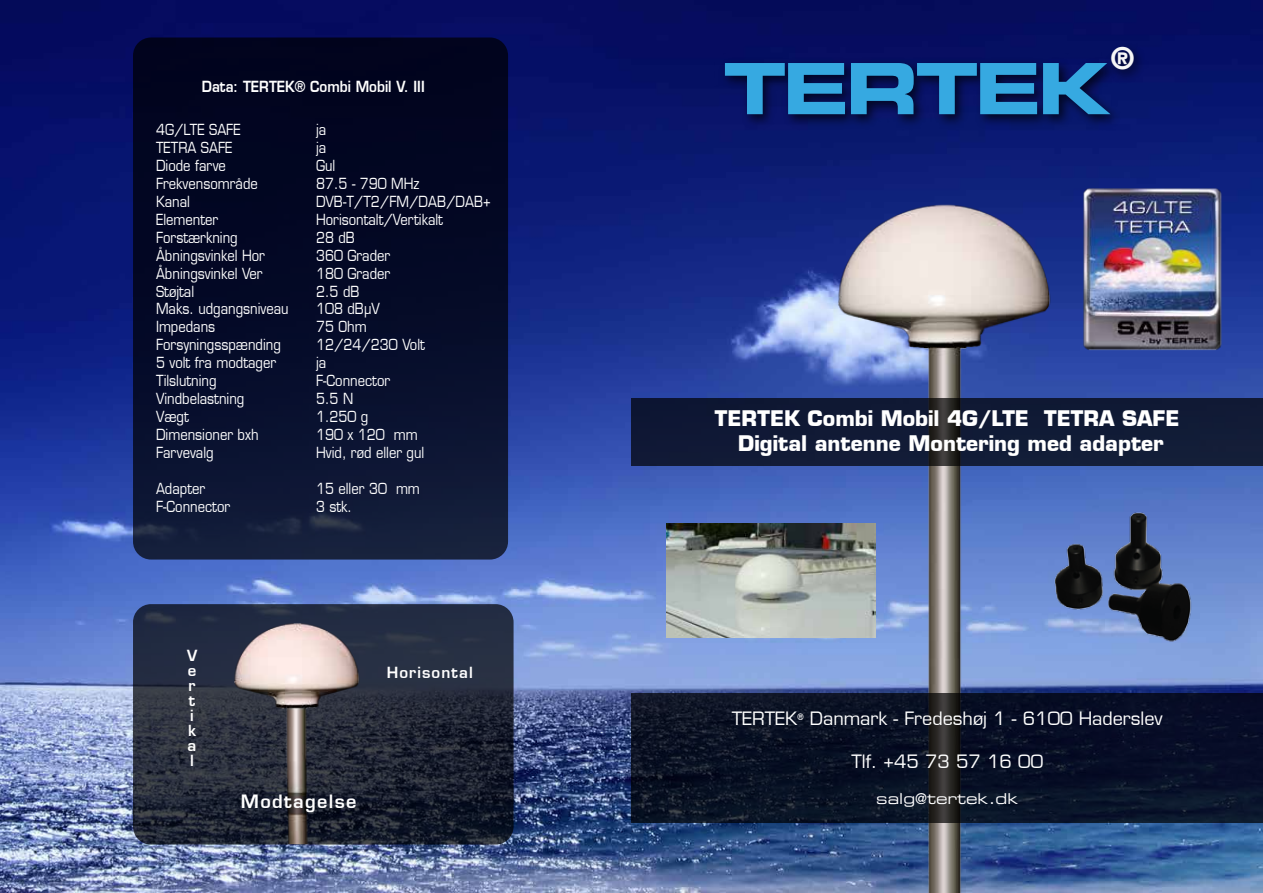
<style>
.page{position:relative;width:1263px;height:893px;background:#fff}
.page>*{position:absolute;margin:0;border:0;box-sizing:border-box;transform-origin:0 0}
.t1{font:70.65px "Eurostile Bold Extended Two";letter-spacing:-.05em;color:#36a9e1}
.t2{font:30.3px "Eurostile Bold Extended Two";color:#f6f6f6}
.t3{font:700 21px/25.2px "Eurostile LT";color:#fff;text-align:center}
.t4{font:18px "Eurostile LT";color:#fff}
.t5{font:600 18px "Eurostile LT";letter-spacing:.075em;color:#fff}
.t6{font:15px "Eurostile LT";color:#fff;scale:.87 1}
.t7{font:600 15px "Eurostile LT";color:#fff;scale:.9 1}
.t8{font:15px "Eurostile Extended Two";color:#fff}
.t9{font:600 15px "Eurostile LT";letter-spacing:.075em;color:#fff}
.t10{font:600 15px/15px "Eurostile LT";color:#fff}
</style>
<div class="page">
<img style="left:0;top:0;width:1263px;height:893px">
<div style="left:133px;top:38px;width:375px;height:522px;background:linear-gradient(to bottom,#000019,#111b39);border-radius:18px"></div>
<img style="left:808px;top:174px;width:279px;height:719px">
<div style="left:631px;top:399px;width:632px;height:67px;background:#111a36"></div>
<svg style="left:631px;top:694px;width:632px;height:129px;background:#0b1225"></svg>
<svg style="left:133px;top:604px;width:380px;height:241px;background:#222939"></svg>
<img style="left:217px;top:606px;width:164px;height:237px">
<img style="left:666px;top:524px;width:209px;height:114px">
<img style="left:991px;top:490px;width:272px;height:181px">
<img style="left:715px;top:45px;width:413px;height:108px">
<img style="left:1102px;top:35px;width:50px;height:61px">
<img style="left:1079px;top:185px;width:147px;height:167px">
<p class="t7" style="left:202px;top:77px;width:249px">Data: TERTEK® Combi Mobil V. III</p>
<p class="t6" style="left:156px;top:121px;width:99px">4G/LTE SAFE</p>
<p class="t6" style="left:316px;top:121px;width:13px">ja</p>
<p class="t6" style="left:156px;top:139px;width:89px">TETRA SAFE</p>
<p class="t6" style="left:316px;top:139px;width:13px">ja</p>
<p class="t6" style="left:156px;top:157px;width:82px">Diode farve</p>
<p class="t6" style="left:316px;top:157px;width:24px">Gul</p>
<p class="t6" style="left:156px;top:174px;width:118px">Frekvensområde</p>
<p class="t6" style="left:316px;top:174px;width:120px">87.5 - 790 MHz</p>
<p class="t6" style="left:156px;top:192px;width:41px">Kanal</p>
<p class="t6" style="left:316px;top:192px;width:202px">DVB-T/T2/FM/DAB/DAB+</p>
<p class="t6" style="left:156px;top:210px;width:73px">Elementer</p>
<p class="t6" style="left:316px;top:210px;width:147px">Horisontalt/Vertikalt</p>
<p class="t6" style="left:156px;top:228px;width:95px">Forstærkning</p>
<p class="t6" style="left:316px;top:228px;width:46px">28 dB</p>
<p class="t6" style="left:156px;top:246px;width:127px">Åbningsvinkel Hor</p>
<p class="t6" style="left:316px;top:246px;width:87px">360 Grader</p>
<p class="t6" style="left:156px;top:264px;width:124px">Åbningsvinkel Ver</p>
<p class="t6" style="left:316px;top:264px;width:87px">180 Grader</p>
<p class="t6" style="left:156px;top:282px;width:45px">Støjtal</p>
<p class="t6" style="left:316px;top:282px;width:51px">2.5 dB</p>
<p class="t6" style="left:156px;top:300px;width:154px">Maks. udgangsniveau</p>
<p class="t6" style="left:316px;top:300px;width:75px">108 dBµV</p>
<p class="t6" style="left:156px;top:318px;width:70px">Impedans</p>
<p class="t6" style="left:316px;top:318px;width:60px">75 Ohm</p>
<p class="t6" style="left:156px;top:336px;width:145px">Forsyningsspænding</p>
<p class="t6" style="left:316px;top:336px;width:127px">12/24/230 Volt</p>
<p class="t6" style="left:156px;top:354px;width:139px">5 volt fra modtager</p>
<p class="t6" style="left:316px;top:354px;width:13px">ja</p>
<p class="t6" style="left:156px;top:372px;width:71px">Tilslutning</p>
<p class="t6" style="left:316px;top:372px;width:87px">F-Connector</p>
<p class="t6" style="left:156px;top:390px;width:103px">Vindbelastning</p>
<p class="t6" style="left:316px;top:390px;width:44px">5.5 N</p>
<p class="t6" style="left:156px;top:407px;width:39px">Vægt</p>
<p class="t6" style="left:316px;top:407px;width:62px">1.250 g</p>
<p class="t6" style="left:156px;top:425px;width:119px">Dimensioner bxh</p>
<p class="t6" style="left:316px;top:425px;width:118px">190 x 120 mm</p>
<p class="t6" style="left:156px;top:443px;width:68px">Farvevalg</p>
<p class="t6" style="left:316px;top:443px;width:126px">Hvid, rød eller gul</p>
<p class="t6" style="left:156px;top:479px;width:58px">Adapter</p>
<p class="t6" style="left:316px;top:479px;width:121px">15 eller 30 mm</p>
<p class="t6" style="left:156px;top:497px;width:87px">F-Connector</p>
<p class="t6" style="left:316px;top:497px;width:43px">3 stk.</p>
<p class="t10" style="left:187px;top:648px;width:12px">V e r t i k a l</p>
<p class="t9" style="left:387px;top:663px;width:88px">Horisontal</p>
<p class="t5" style="left:241px;top:790px;width:117px">Modtagelse</p>
<h2 class="t2" style="left:1110px;top:37px;width:26px">®</h2>
<h1 class="t1" style="left:723px;top:39px;width:389px">TERTEK</h1>
<h3 class="t3" style="left:715px;top:405px;width:466px">TERTEK Combi Mobil 4G/LTE TETRA SAFE<br>Digital antenne Montering med adapter</h3>
<p class="t4" style="left:732px;top:707px;width:433px">TERTEK<sup>®</sup> Danmark - Fredeshøj 1 - 6100 Haderslev</p>
<p class="t4" style="left:851px;top:751px;width:193px">Tlf. +45 73 57 16 00</p>
<p class="t8" style="left:876px;top:788px;width:143px">salg@tertek.dk</p>
</div>
